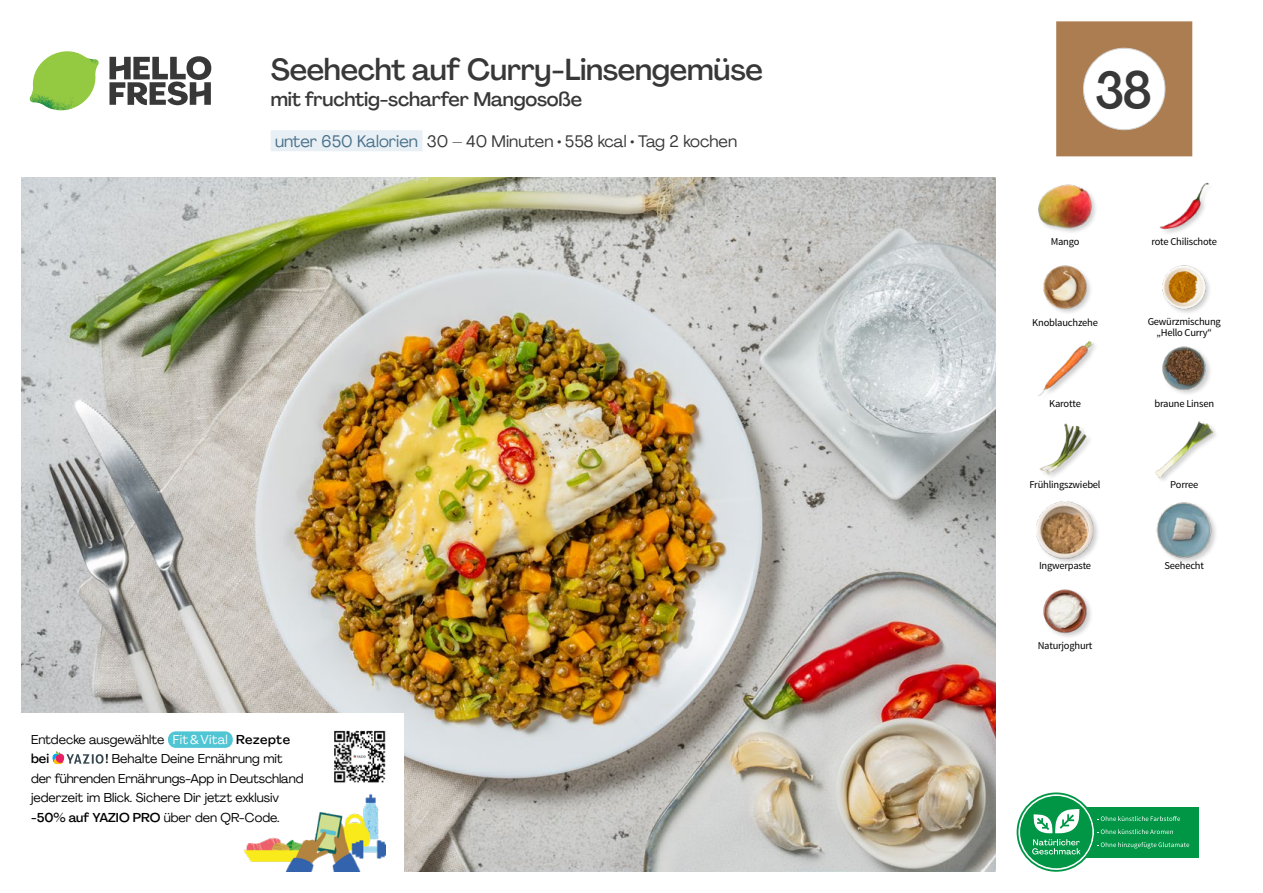
<style>
.page{position:relative;width:1263px;height:893px;background:#fff}
.page>*{position:absolute;margin:0;border:0;box-sizing:border-box;transform-origin:0 0}
.t1{font:500 51.3px "Agrandir";color:#383839;scale:.93 1}
.t2{font:500 30px "Agrandir";letter-spacing:-.01em;color:#383839}
.t3{font:500 19.5px "Agrandir";letter-spacing:-.01em;color:#383839}
.t4{font:16.5px "Agrandir";color:#383839}
.t5{font:12.75px/19.5px "Agrandir";color:#000}
.t6{font:10.5px/10.5px "Source Sans Pro";letter-spacing:-.02em;color:#000;text-align:center}
.s1{color:#48718a}
.s2{color:#fff}
.s3{font-weight:500}
</style>
<div class="page">
<svg style="left:109px;top:56px;width:102px;height:49px"></svg>
<svg style="left:34px;top:51px;width:62px;height:41px"></svg>
<img style="left:67px;top:51px;width:32px;height:27px">
<img style="left:33px;top:74px;width:59px;height:11px">
<img style="left:30px;top:78px;width:60px;height:32px">
<img style="left:65px;top:85px;width:27px;height:25px">
<div style="left:1037px;top:183px;width:61px;height:51px;background:#000;opacity:.2"></div>
<img style="left:1037px;top:183px;width:56px;height:51px">
<img style="left:1159px;top:182px;width:50px;height:51px">
<img style="left:1162px;top:265px;width:48px;height:48px">
<img style="left:1043px;top:265px;width:48px;height:48px">
<img style="left:1038px;top:341px;width:56px;height:55px">
<img style="left:1162px;top:346px;width:48px;height:48px">
<div style="left:1156px;top:501px;width:62px;height:63px;background:#000;opacity:.2"></div>
<img style="left:1156px;top:501px;width:57px;height:57px">
<img style="left:1043px;top:589px;width:48px;height:48px">
<div style="left:1035px;top:500px;width:66px;height:65px;background:#000;opacity:.2"></div>
<img style="left:1036px;top:501px;width:58px;height:57px">
<img style="left:1039px;top:423px;width:51px;height:54px">
<img style="left:1155px;top:421px;width:58px;height:56px">
<div style="left:271px;top:130px;width:151px;height:21px;background:#e8eff5"></div>
<div style="left:1083px;top:807px;width:116px;height:50px;background:#009645"></div>
<svg style="left:1016px;top:792px;width:173px;height:80px"></svg>
<img style="left:21px;top:177px;width:974px;height:695px">
<div style="left:1056px;top:21px;width:136px;height:135px;background:#ad7d52"></div>
<div style="left:1083px;top:48px;width:82px;height:82px;background:#fff;border-radius:50%"></div>
<div style="left:1083px;top:48px;width:82px;height:82px;border:1px solid #d1d3d4;border-radius:50%"></div>
<div style="left:0;top:713px;width:403px;height:180px;background:#fff"></div>
<div style="left:168px;top:731px;width:65px;height:17px;background:#50c5d4;border-radius:8px"></div>
<svg style="left:53px;top:751px;width:51px;height:13px"></svg>
<img style="left:334px;top:730px;width:52px;height:47px">
<img style="left:243px;top:777px;width:143px;height:95px">
<h2 class="t2" style="left:271px;top:51px;width:494px">Seehecht auf Curry-Linsengemüse</h2>
<h3 class="t3" style="left:271px;top:87px;width:313px">mit fruchtig-scharfer Mangosoße</h3>
<p class="t4" style="left:275px;top:131px;width:464px"><span class="s1">unter 650 Kalorien</span> 30 – 40 Minuten • 558 kcal • Tag 2 kochen</p>
<p class="t5" style="left:31px;top:729px;width:261px">Entdecke ausgewählte <span class="s2">Fit &amp;Vital</span> <span class="s3">Rezepte bei</span></p>
<p class="t5" style="left:31px;top:749px;width:274px;text-indent:74px"><span class="s3">!</span> Behalte Deine Ernährung mit der führenden Ernährungs-App in Deutschland jederzeit im Blick. Sichere Dir jetzt exklusiv <span class="s3">-50% auf YAZIO PRO</span> über den QR-Code.</p>
<h1 class="t1" style="left:1095px;top:58px;width:62px">38</h1>
<p class="t6" style="left:1051px;top:236px;width:30px">Mango</p>
<p class="t6" style="left:1151px;top:236px;width:67px">rote Chilischote</p>
<p class="t6" style="left:1032px;top:317px;width:67px">Knoblauchzehe</p>
<p class="t6" style="left:1148px;top:317px;width:75px">Gewürzmischung „Hello Curry“</p>
<p class="t6" style="left:1049px;top:398px;width:33px">Karotte</p>
<p class="t6" style="left:1154px;top:398px;width:61px">braune Linsen</p>
<p class="t6" style="left:1029px;top:479px;width:73px">Frühlingszwiebel</p>
<p class="t6" style="left:1170px;top:479px;width:30px">Porree</p>
<p class="t6" style="left:1039px;top:560px;width:54px">Ingwerpaste</p>
<p class="t6" style="left:1164px;top:560px;width:41px">Seehecht</p>
<p class="t6" style="left:1038px;top:641px;width:56px">Naturjoghurt</p>
</div>
